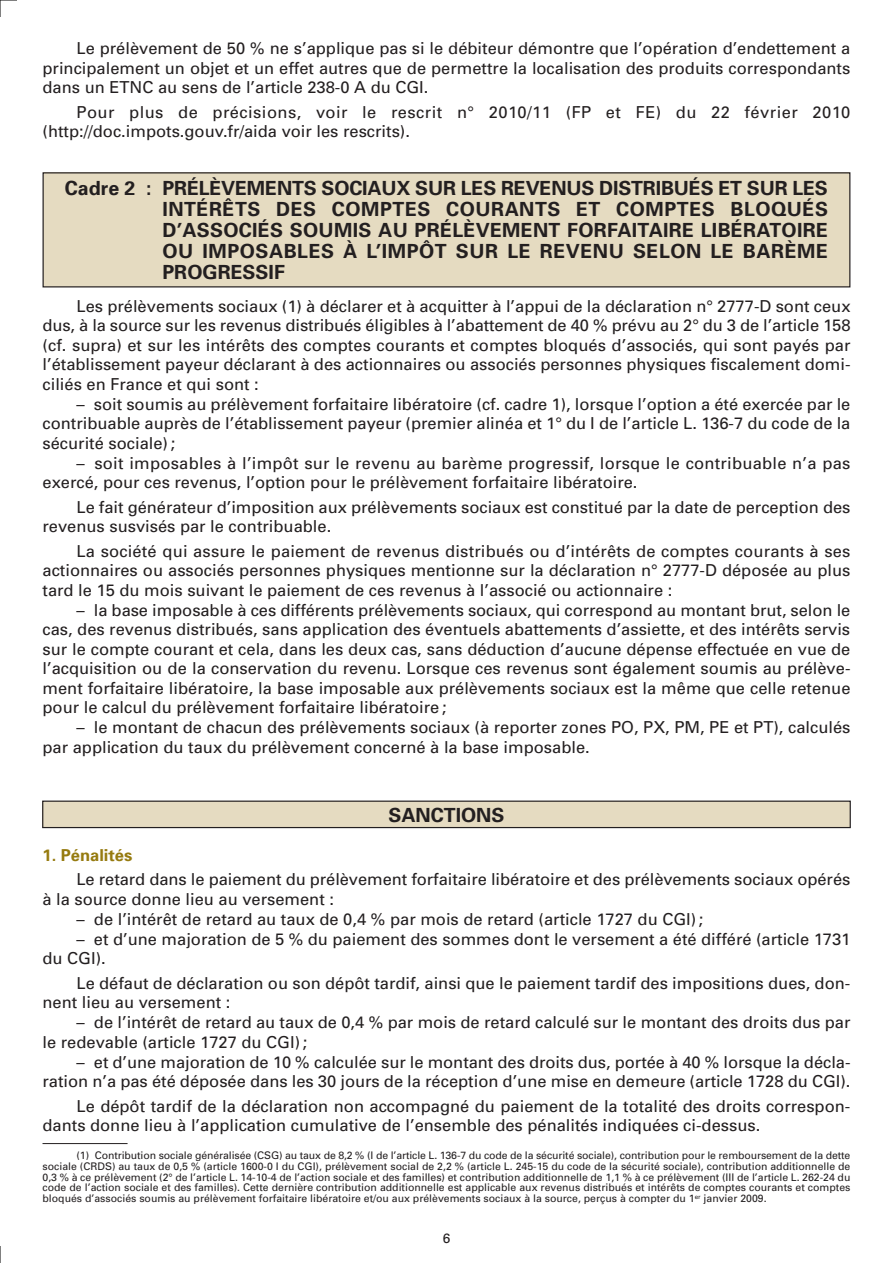
<style>
.page{position:relative;width:893px;height:1263px;background:#fff}
.page>*{position:absolute;margin:0;border:0;box-sizing:border-box;transform-origin:0 0}
.t1{font:700 19.5px/21px "Univers";letter-spacing:.03em;color:#231f20;text-align:justify}
.t2{font:700 19.5px "Univers";color:#231f20}
.t3{font:16.5px/19.5px "Univers";color:#231f20}
.t4{font:16.5px/19.5px "Univers";letter-spacing:.03em;color:#231f20}
.t5{font:700 16.5px "Univers";color:#967b10}
.t6{font:13.5px "Univers";color:#231f20}
.t7{font:10.5px/10.9px "Univers";color:#231f20;text-align:justify}
</style>
<div class="page">
<div style="left:43px;top:173px;width:807px;height:114px;background:#e5dbc1"></div>
<div style="left:43px;top:172px;width:807px;height:115px;border:1px solid #231f20"></div>
<div style="left:43px;top:801px;width:807px;height:26px;background:#e5dbc1"></div>
<div style="left:42px;top:800px;width:809px;height:28px;border:1px solid #231f20"></div>
<svg style="left:0;top:0;width:17px;height:17px"></svg>
<svg style="left:0;top:1246px;width:1px;height:17px"></svg>
<hr style="left:43px;top:1143px;width:85px;height:1px;background:#231f20">
<p class="t3" style="left:43px;top:40px;width:809px;text-align:justify;text-indent:34px">Le prélèvement de 50 % ne s’applique pas si le débiteur démontre que l’opération d’endettement a principalement un objet et un effet autres que de permettre la localisation des produits correspondants dans un ETNC au sens de l’article 238-0 A du CGI.</p>
<p class="t4" style="left:43px;top:104px;width:809px;text-indent:34px">Pour plus de précisions, voir le rescrit n° 2010/11 (FP et FE) du 22 février 2010 (http://doc.impots.gouv.fr/aida voir les rescrits).</p>
<p class="t1" style="left:162px;top:180px;width:667px;text-indent:-97px">Cadre 2 : PRÉLÈVEMENTS SOCIAUX SUR LES REVENUS DISTRIBUÉS ET SUR LES INTÉRÊTS DES COMPTES COURANTS ET COMPTES BLOQUÉS D’ASSOCIÉS SOUMIS AU PRÉLÈVEMENT FORFAITAIRE LIBÉRATOIRE OU IMPOSABLES À L’IMPÔT SUR LE REVENU SELON LE BARÈME PROGRESSIF</p>
<p class="t3" style="left:43px;top:298px;width:809px;text-align:justify;text-indent:34px">Les prélèvements sociaux (1) à déclarer et à acquitter à l’appui de la déclaration n° 2777-D sont ceux dus, à la source sur les revenus distribués éligibles à l’abattement de 40 % prévu au 2° du 3 de l’article 158 (cf. supra) et sur les intérêts des comptes courants et comptes bloqués d’associés, qui sont payés par l’établissement payeur déclarant à des actionnaires ou associés personnes physiques fiscalement domi&shy;ciliés en France et qui sont :</p>
<p class="t3" style="left:43px;top:396px;width:809px;text-align:justify;text-indent:34px">– soit soumis au prélèvement forfaitaire libératoire (cf. cadre 1), lorsque l’option a été exercée par le contribuable auprès de l’établissement payeur (premier alinéa et 1° du I de l’article L. 136-7 du code de la sécurité sociale) ;</p>
<p class="t3" style="left:43px;top:455px;width:809px;text-indent:34px">– soit imposables à l’impôt sur le revenu au barème progressif, lorsque le contribuable n’a pas exercé, pour ces revenus, l’option pour le prélèvement forfaitaire libératoire.</p>
<p class="t3" style="left:43px;top:499px;width:809px;text-indent:34px">Le fait générateur d’imposition aux prélèvements sociaux est constitué par la date de perception des revenus susvisés par le contribuable.</p>
<p class="t3" style="left:43px;top:542px;width:809px;text-align:justify;text-indent:34px">La société qui assure le paiement de revenus distribués ou d’intérêts de comptes courants à ses actionnaires ou associés personnes physiques mentionne sur la déclaration n° 2777-D déposée au plus tard le 15 du mois suivant le paiement de ces revenus à l’associé ou actionnaire :</p>
<p class="t3" style="left:43px;top:602px;width:809px;text-align:justify;text-indent:34px">– la base imposable à ces différents prélèvements sociaux, qui correspond au montant brut, selon le cas, des revenus distribués, sans application des éventuels abattements d’assiette, et des intérêts servis sur le compte courant et cela, dans les deux cas, sans déduction d’aucune dépense effectuée en vue de l’acquisition ou de la conservation du revenu. Lorsque ces revenus sont également soumis au prélève&shy;ment forfaitaire libératoire, la base imposable aux prélèvements sociaux est la même que celle retenue pour le calcul du prélèvement forfaitaire libératoire ;</p>
<p class="t3" style="left:43px;top:719px;width:809px;text-indent:34px">– le montant de chacun des prélèvements sociaux (à reporter zones PO, PX, PM, PE et PT), calculés par application du taux du prélèvement concerné à la base imposable.</p>
<p class="t2" style="left:388px;top:807px;width:117px">SANCTIONS</p>
<p class="t5" style="left:43px;top:849px;width:91px">1. Pénalités</p>
<p class="t3" style="left:43px;top:871px;width:809px;text-indent:34px">Le retard dans le paiement du prélèvement forfaitaire libératoire et des prélèvements sociaux opérés à la source donne lieu au versement :</p>
<p class="t3" style="left:77px;top:911px;width:628px">– de l’intérêt de retard au taux de 0,4 % par mois de retard (article 1727 du CGI) ;</p>
<p class="t3" style="left:43px;top:931px;width:809px;text-indent:34px">– et d’une majoration de 5 % du paiement des sommes dont le versement a été différé (article 1731 du CGI).</p>
<p class="t3" style="left:43px;top:975px;width:809px;text-indent:34px">Le défaut de déclaration ou son dépôt tardif, ainsi que le paiement tardif des impositions dues, don&shy;nent lieu au versement :</p>
<p class="t3" style="left:43px;top:1014px;width:809px;text-indent:34px">– de l’intérêt de retard au taux de 0,4 % par mois de retard calculé sur le montant des droits dus par le redevable (article 1727 du CGI) ;</p>
<p class="t3" style="left:43px;top:1054px;width:809px;text-align:right">– et d’une majoration de 10 % calculée sur le montant des droits dus, portée à 40 % lorsque la décla&shy;ration n’a pas été déposée dans les 30 jours de la réception d’une mise en demeure (article 1728 du CGI).</p>
<p class="t3" style="left:43px;top:1097px;width:809px;text-indent:34px">Le dépôt tardif de la déclaration non accompagné du paiement de la totalité des droits correspon&shy;dants donne lieu à l’application cumulative de l’ensemble des pénalités indiquées ci-dessus.</p>
<p class="t7" style="left:43px;top:1150px;width:809px;text-indent:34px">(1) Contribution sociale généralisée (CSG) au taux de 8,2 % (I de l’article L. 136-7 du code de la sécurité sociale), contribution pour le remboursement de la dette sociale (CRDS) au taux de 0,5 % (article 1600-0 I du CGI), prélèvement social de 2,2 % (article L. 245-15 du code de la sécurité sociale), contribution additionnelle de 0,3 % à ce prélèvement (2° de l’article L. 14-10-4 de l’action sociale et des familles) et contribution additionnelle de 1,1 % à ce prélèvement (III de l’article L. 262-24 du code de l’action sociale et des familles). Cette dernière contribution additionnelle est applicable aux revenus distribués et intérêts de comptes courants et comptes bloqués d’associés soumis au prélèvement forfaitaire libératoire et/ou aux prélèvements sociaux à la source, perçus à compter du 1<sup>er</sup> janvier 2009.</p>
<p class="t6" style="left:443px;top:1233px;width:9px">6</p>
</div>
